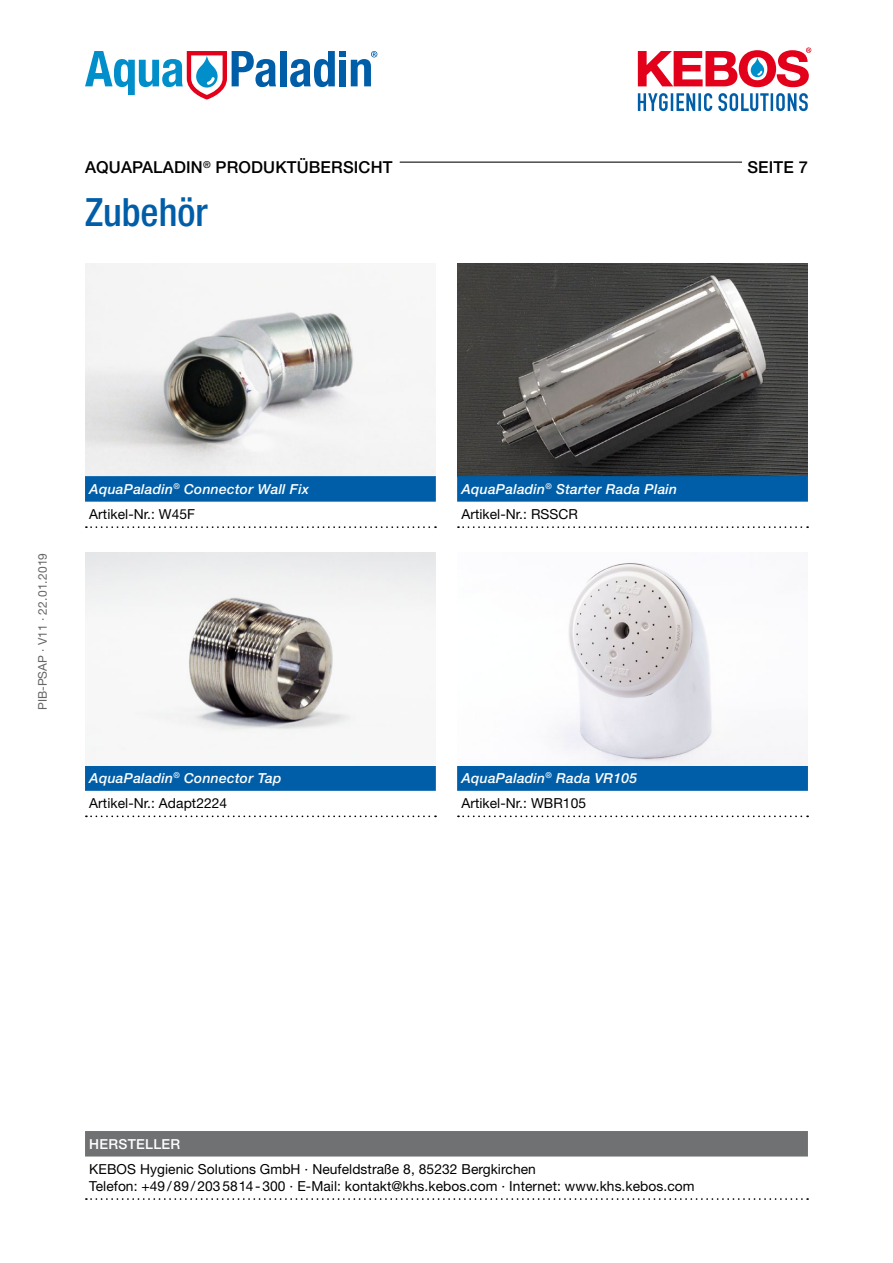
<style>
.page{position:relative;width:893px;height:1263px;background:#fff}
.page>*{position:absolute;margin:0;border:0;box-sizing:border-box;transform-origin:0 0}
.t1{font:500 condensed 39px "Helvetica Neue LT Std";color:#005ea8}
.t2{font:500 16.5px "Helvetica Neue LT Std";letter-spacing:.01em;color:#000}
.t3{font:italic 500 13.8px/25.5px "Helvetica Neue LT Std";letter-spacing:.02em;color:#fff}
.t4{font:13.8px/17px "Helvetica Neue LT Std";letter-spacing:.005em;color:#000}
.t5{font:500 13.8px "Helvetica Neue LT Std";letter-spacing:.02em;color:#fff}
.t6{font:12px "Helvetica Neue LT Std";color:#646567}
.s1{font-weight:400;font-style:normal;color:#000}
</style>
<div class="page">
<img style="left:457px;top:264px;width:351px;height:212px">
<div style="left:85px;top:1131px;width:723px;height:25px;background:#707172"></div>
<svg style="left:86px;top:1198px;width:722px;height:2px"></svg>
<svg style="left:638px;top:93px;width:170px;height:18px"></svg>
<svg style="left:638px;top:47px;width:173px;height:40px"></svg>
<div style="left:280px;top:51px;width:7px;height:35px;background:#005ea8"></div>
<svg style="left:290px;top:51px;width:45px;height:36px"></svg>
<div style="left:339px;top:60px;width:7px;height:26px;background:#005ea8"></div>
<div style="left:339px;top:51px;width:7px;height:6px;background:#005ea8"></div>
<svg style="left:351px;top:51px;width:26px;height:35px"></svg>
<svg style="left:85px;top:51px;width:191px;height:49px"></svg>
<div style="left:457px;top:476px;width:351px;height:26px;background:#005ea8"></div>
<svg style="left:458px;top:526px;width:350px;height:2px"></svg>
<div style="left:457px;top:765px;width:351px;height:26px;background:#005ea8"></div>
<svg style="left:458px;top:815px;width:350px;height:2px"></svg>
<hr style="left:400px;top:162px;width:342px;height:1px;background:#000">
<img style="left:85px;top:264px;width:351px;height:212px">
<div style="left:85px;top:476px;width:351px;height:26px;background:#005ea8"></div>
<svg style="left:86px;top:526px;width:350px;height:2px"></svg>
<div style="left:85px;top:765px;width:351px;height:26px;background:#005ea8"></div>
<svg style="left:86px;top:815px;width:350px;height:2px"></svg>
<img style="left:555px;top:563px;width:253px;height:202px">
<img style="left:85px;top:553px;width:351px;height:198px">
<p class="t2" style="left:85px;top:158px;width:248px">AQUAPALADIN<sup>®</sup> PRODUKTÜBERS</p>
<p class="t2" style="left:354px;top:158px;width:40px">ICHT</p>
<p class="t2" style="left:747px;top:158px;width:62px">SEITE 7</p>
<h1 class="t1" style="left:85px;top:188px;width:124px">Zubehör</h1>
<p class="t6" style="left:35px;top:710px;width:159px;rotate:-90deg">PIB-PSAP · V11 · 22.01.2019</p>
<p class="t3" style="left:89px;top:476px;width:221px">AquaPaladin<sup>®</sup> Connector Wall Fix<br><span class="s1">Artikel-Nr.: W45F</span></p>
<p class="t3" style="left:89px;top:765px;width:194px">AquaPaladin<sup>®</sup> Connector Tap<br><span class="s1">Artikel-Nr.: Adapt2224</span></p>
<p class="t3" style="left:461px;top:476px;width:217px">AquaPaladin<sup>®</sup> Starter Rada Plain<br><span class="s1">Artikel-Nr.: RSSCR</span></p>
<p class="t3" style="left:461px;top:765px;width:177px">AquaPaladin<sup>®</sup> Rada VR105<br><span class="s1">Artikel-Nr.: WBR105</span></p>
<p class="t5" style="left:89px;top:1135px;width:92px">HERSTELLER</p>
<p class="t4" style="left:89px;top:1160px;width:607px">KEBOS Hygienic Solutions GmbH · Neufeldstraße 8, 85232 Bergkirchen<br>Telefon: +49/89/2035814-300 · E-Mail: kontakt@khs.kebos.com · Internet: www.khs.kebos.com</p>
</div>
